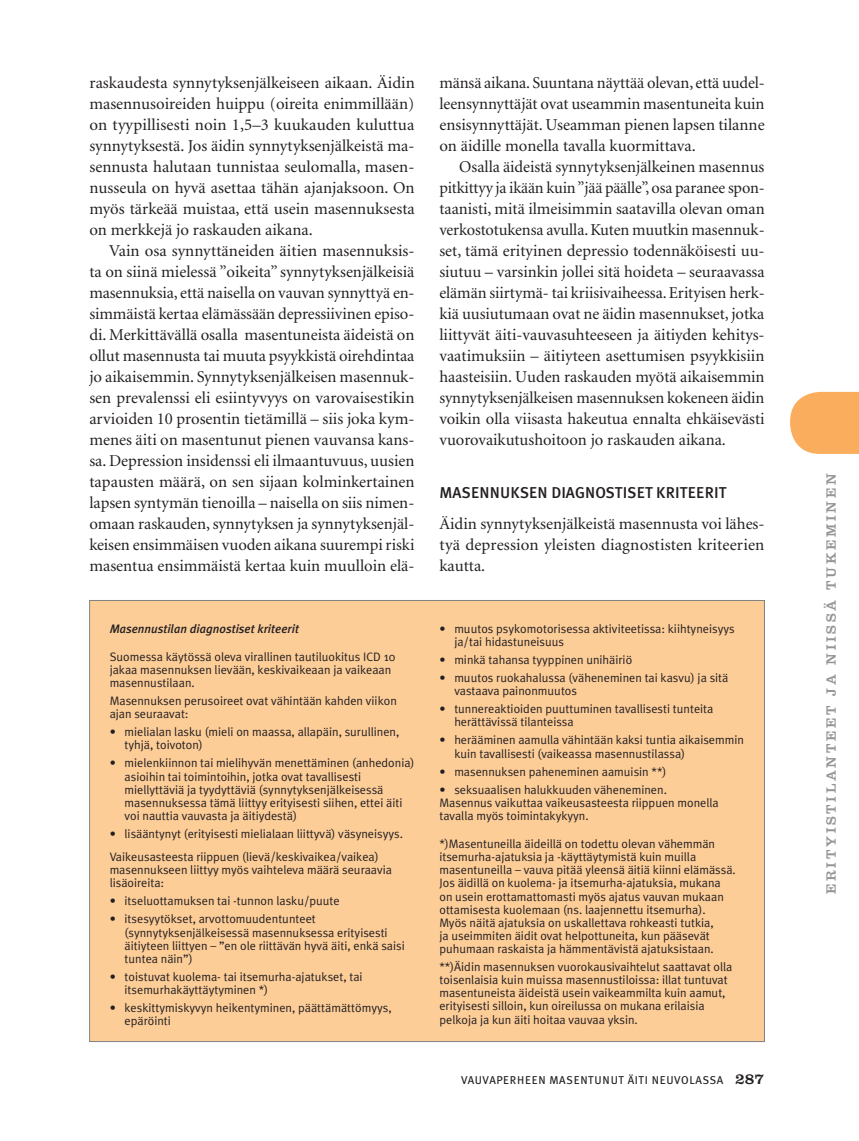
<style>
.page{position:relative;width:859px;height:1141px;background:#fff}
.page>*{position:absolute;margin:0;border:0;box-sizing:border-box;transform-origin:0 0}
.t1{font:16.62px/21px "Minion";color:#231f20;text-align:justify}
.t2{font:15.75px "Meta Plus Medium Caps";letter-spacing:.005em;color:#231f20}
.t3{font:14px "Clarendon";letter-spacing:.2em;color:#939598}
.t4{font:12.25px/13.1px "Meta Plus Normal";color:#231f20}
.t5{font:italic 500 12.25px "Meta Plus";color:#231f20}
.t6{font:11.38px "Meta Plus";letter-spacing:.055em;color:#231f20}
.s1{font-family:"Clarendon";font-size:15.75px}
</style>
<div class="page">
<svg style="left:790px;top:392px;width:68px;height:62px;background:#fab56b"></svg>
<div style="left:90px;top:600px;width:674px;height:442px;background:#fdcd98"></div>
<p class="t1" style="left:89px;top:73px;width:327px">raskaudesta synnytyksenjälkeiseen aikaan. Äidin masennusoireiden huippu (oireita enimmillään) on tyypillisesti noin 1,5–3 kuukauden kuluttua synnytyksestä. Jos äidin synnytyksenjälkeistä ma&shy;sennusta halutaan tunnistaa seulomalla, masen&shy;nusseula on hyvä asettaa tähän ajanjaksoon. On myös tärkeää muistaa, että usein masennuksesta on merkkejä jo raskauden aikana.</p>
<p class="t1" style="left:89px;top:241px;width:327px;text-indent:20px">Vain osa synnyttäneiden äitien masennuksis&shy;ta on siinä mielessä ”oikeita” synnytyksenjälkeisiä masennuksia, että naisella on vauvan synnyttyä en&shy;simmäistä kertaa elämässään depressiivinen episo&shy;di. Merkittävällä osalla masentuneista äideistä on ollut masennusta tai muuta psyykkistä oirehdintaa jo aikaisemmin. Synnytyksenjälkeisen masennuk&shy;sen prevalenssi eli esiintyvyys on varovaisestikin ar-vioiden 10 prosentin tietämillä – siis joka kym&shy;menes äiti on masentunut pienen vauvansa kans&shy;sa. Depression insidenssi eli ilmaantuvuus, uusien tapausten määrä, on sen sijaan kolminkertainen lapsen syntymän tienoilla – naisella on siis nimen&shy;omaan raskauden, synnytyksen ja synnytyksenjäl&shy;keisen ensimmäisen vuoden aikana suurempi riski masentua ensimmäistä kertaa kuin muulloin elä-</p>
<p class="t5" style="left:110px;top:621px;width:191px">Masennustilan diagnostiset kriteerit</p>
<p class="t4" style="left:110px;top:650px;width:287px">Suomessa käytössä oleva virallinen tautiluokitus ICD 10 jakaa masennuksen lievään, keskivaikeaan ja vaikeaan masennustilaan.</p>
<p class="t4" style="left:110px;top:694px;width:288px">Masennuksen perusoireet ovat vähintään kahden viikon ajan seuraavat:</p>
<p class="t4" style="left:124px;top:725px;width:276px;text-indent:-15px">• mielialan lasku (mieli on maassa, allapäin, surullinen, tyhjä, toivoton)</p>
<p class="t4" style="left:124px;top:756px;width:291px;text-indent:-15px">• mielenkiinnon tai mielihyvän menettäminen (anhedonia) asioihin tai toimintoihin, jotka ovat tavallisesti miellyttäviä ja tyydyttäviä (synnytyksenjälkeisessä masennuksessa tämä liittyy erityisesti siihen, ettei äiti voi nauttia vauvasta ja äitiydestä)</p>
<p class="t4" style="left:110px;top:822px;width:295px;line-height:23.1px">• lisääntynyt (erityisesti mielialaan liittyvä) väsyneisyys.<br>Vaikeusasteesta riippuen (lievä/keskivaikea/vaikea)</p>
<p class="t4" style="left:110px;top:863px;width:284px">masennukseen liittyy myös vaihteleva määrä seuraavia lisäoireita:</p>
<p class="t4" style="left:110px;top:894px;width:231px">• itseluottamuksen tai -tunnon lasku/puute</p>
<p class="t4" style="left:124px;top:912px;width:281px;text-indent:-15px">• itsesyytökset, arvottomuudentunteet (synnytyksenjälkeisessä masennuksessa erityisesti äitiyteen liittyen – ”en ole riittävän hyvä äiti, enkä saisi tuntea näin”)</p>
<p class="t4" style="left:124px;top:970px;width:239px;text-indent:-15px">• toistuvat kuolema- tai itsemurha-ajatukset, tai itsemurhakäyttäytyminen *)</p>
<p class="t4" style="left:124px;top:1001px;width:268px;text-indent:-15px">• keskittymiskyvyn heikentyminen, päättämättömyys, epäröinti</p>
<h1 class="t1" style="left:439px;top:73px;width:326px">mänsä aikana. Suuntana näyttää olevan, että uudel&shy;leensynnyttäjät ovat useammin masentuneita kuin ensisynnyttäjät. Useamman pienen lapsen tilanne on äidille monella tavalla kuormittava.</h1>
<p class="t1" style="left:439px;top:157px;width:326px;text-indent:20px">Osalla äideistä synnytyksenjälkeinen masennus pitkittyy ja ikään kuin ”jää päälle”, osa paranee spon&shy;taanisti, mitä ilmeisimmin saatavilla olevan oman verkostotukensa avulla. Kuten muutkin masennuk&shy;set, tämä erityinen depressio todennäköisesti uu&shy;siutuu – varsinkin jollei sitä hoideta – seuraavassa elämän siirtymä- tai kriisivaiheessa. Erityisen herk&shy;kiä uusiutumaan ovat ne äidin masennukset, jotka liittyvät äiti-vauvasuhteeseen ja äitiyden kehitys&shy;vaatimuksiin – äitiyteen asettumisen psyykkisiin haasteisiin. Uuden raskauden myötä aikaisemmin synnytyksenjälkeisen masennuksen kokeneen äidin voikin olla viisasta hakeutua ennalta ehkäisevästi vuorovaikutushoitoon jo raskauden aikana.</p>
<p class="t2" style="left:439px;top:483px;width:289px">MASENNUKSEN DIAGNOSTISET KRITEERIT</p>
<h1 class="t1" style="left:439px;top:514px;width:326px">Äidin synnytyksenjälkeistä masennusta voi lähes&shy;tyä depression yleisten diagnostisten kriteerien kautta.</h1>
<p class="t4" style="left:454px;top:622px;width:282px;text-indent:-15px">• muutos psykomotorisessa aktiviteetissa: kiihtyneisyys ja/tai hidastuneisuus</p>
<p class="t4" style="left:439px;top:653px;width:194px">• minkä tahansa tyyppinen unihäiriö</p>
<p class="t4" style="left:454px;top:671px;width:275px;text-indent:-15px">• muutos ruokahalussa (väheneminen tai kasvu) ja sitä vastaava painonmuutos</p>
<p class="t4" style="left:454px;top:702px;width:260px;text-indent:-15px">• tunnereaktioiden puuttuminen tavallisesti tunteita herättävissä tilanteissa</p>
<p class="t4" style="left:454px;top:733px;width:291px;text-indent:-15px">• herääminen aamulla vähintään kaksi tuntia aikaisemmin kuin tavallisesti (vaikeassa masennustilassa)</p>
<p class="t4" style="left:439px;top:765px;width:228px">• masennuksen paheneminen aamuisin **)</p>
<p class="t4" style="left:439px;top:783px;width:281px">• seksuaalisen halukkuuden väheneminen.<br>Masennus vaikuttaa vaikeusasteesta riippuen monella tavalla myös toimintakykyyn.</p>
<p class="t4" style="left:439px;top:837px;width:298px">*)Masentuneilla äideillä on todettu olevan vähemmän itsemurha-ajatuksia ja -käyttäytymistä kuin muilla masentuneilla – vauva pitää yleensä äitiä kiinni elämässä.<br>Jos äidillä on kuolema- ja itsemurha-ajatuksia, mukana on usein erottamattomasti myös ajatus vauvan mukaan ottamisesta kuolemaan (ns. laajennettu itsemurha).<br>Myös näitä ajatuksia on uskallettava rohkeasti tutkia,<br>ja useimmiten äidit ovat helpottuneita, kun pääsevät puhumaan raskaista ja hämmentävistä ajatuksistaan.</p>
<p class="t4" style="left:439px;top:960px;width:294px">**)Äidin masennuksen vuorokausivaihtelut saattavat olla toisenlaisia kuin muissa masennustiloissa: illat tuntuvat masentuneista äideistä usein vaikeammilta kuin aamut, erityisesti silloin, kun oireilussa on mukana erilaisia pelkoja ja kun äiti hoitaa vauvaa yksin.</p>
<p class="t6" style="left:461px;top:1073px;width:304px">VAUVAPERHEEN MASENTUNUT ÄITI NEUVOLASSA <span class="s1">287</span></p>
<p class="t3" style="left:822px;top:894px;width:422px;rotate:-90deg">erityistilanteet ja niissä tukeminen</p>
</div>
